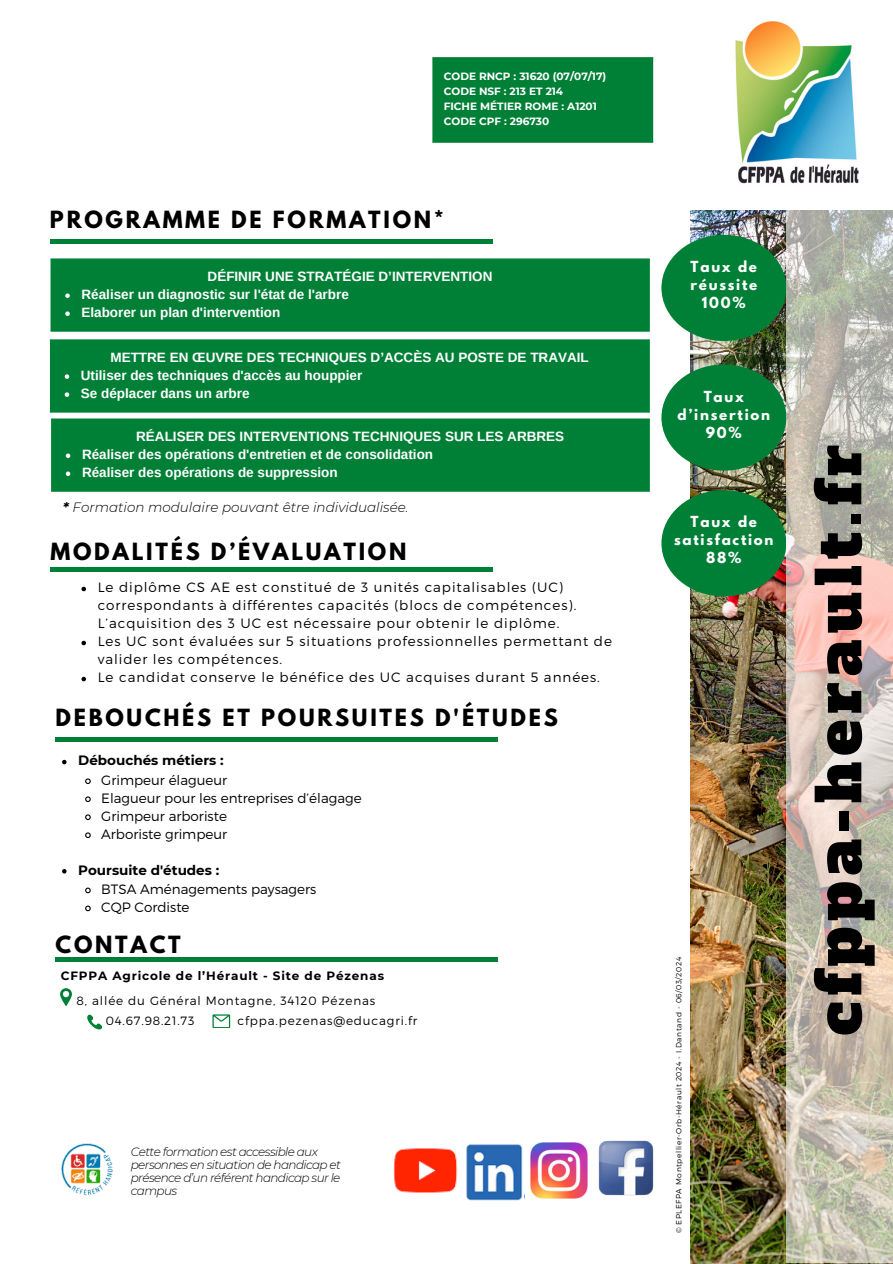
<style>
.page{position:relative;width:893px;height:1264px;background:#fff}
.page>*{position:absolute;margin:0;border:0;box-sizing:border-box;transform-origin:0 0}
.t1{font:60px "Alfa Slab One";letter-spacing:.1em;color:#000}
.t2{font:700 21px "League Spartan";letter-spacing:.13em;color:#000}
.t3{font:700 13.5px/18px "Arimo";color:#fff}
.t4{font:300 13.5px/18px "Montserrat";letter-spacing:.07em;color:#000}
.t5{font:300 13.5px "Montserrat";color:#000}
.t6{font:700 13.5px/18px "League Spartan";letter-spacing:.13em;color:#fff;text-align:center}
.t7{font:italic 300 13.5px "Montserrat";color:#000}
.t8{font:700 13.5px "Montserrat";color:#000}
.t9{font:italic 300 12px/13px "Montserrat";letter-spacing:-.05em;color:#000}
.t10{font:300 12px "Montserrat";letter-spacing:.07em;color:#000}
.t11{font:700 12px "Montserrat";letter-spacing:.07em;color:#000}
.t12{font:700 10.5px "Montserrat";color:#fff}
.t13{font:300 7.5px "Montserrat";letter-spacing:.07em;color:#000}
.s1{font-weight:700}
</style>
<div class="page">
<div style="left:50px;top:239px;width:442px;height:5px;background:#008037"></div>
<img style="left:690px;top:210px;width:96px;height:1053px">
<div style="left:433px;top:58px;width:219px;height:84px;background:#008037"></div>
<hr style="left:432px;top:59px;width:2px;height:81px;background:#008037">
<hr style="left:650px;top:59px;width:3px;height:81px;background:#008037">
<hr style="left:432px;top:57px;width:221px;height:2px;background:#008037">
<hr style="left:432px;top:140px;width:221px;height:3px;background:#008037">
<img style="left:735px;top:21px;width:124px;height:163px">
<div style="left:661px;top:235px;width:125px;height:106px;background:#008037;border-radius:50%"></div>
<div style="left:661px;top:364px;width:125px;height:106px;background:#008037;border-radius:50%"></div>
<div style="left:661px;top:490px;width:125px;height:106px;background:#008037;border-radius:50%"></div>
<img style="left:598px;top:1140px;width:56px;height:56px">
<img style="left:531px;top:1142px;width:56px;height:56px">
<img style="left:466px;top:1144px;width:58px;height:57px">
<img style="left:393px;top:1148px;width:65px;height:45px">
<div style="left:55px;top:737px;width:442px;height:5px;background:#008037"></div>
<img style="left:61px;top:1143px;width:52px;height:53px">
<div style="left:55px;top:957px;width:443px;height:5px;background:#008037"></div>
<svg style="left:87px;top:1014px;width:15px;height:16px"></svg>
<svg style="left:212px;top:1014px;width:18px;height:13px"></svg>
<svg style="left:60px;top:988px;width:12px;height:18px"></svg>
<svg style="left:786px;top:210px;width:106px;height:1053px;background:#cbc0b3"></svg>
<div style="left:51px;top:259px;width:598px;height:72px;background:#008037"></div>
<svg style="left:65px;top:293px;width:5px;height:5px"></svg>
<svg style="left:65px;top:311px;width:5px;height:5px"></svg>
<hr style="left:51px;top:258px;width:598px;height:3px;background:#008037">
<hr style="left:51px;top:329px;width:598px;height:3px;background:#008037">
<div style="left:51px;top:340px;width:598px;height:72px;background:#008037"></div>
<svg style="left:65px;top:374px;width:4px;height:5px"></svg>
<svg style="left:65px;top:392px;width:4px;height:5px"></svg>
<hr style="left:50px;top:342px;width:2px;height:68px;background:#008037">
<hr style="left:50px;top:339px;width:599px;height:3px;background:#008037">
<hr style="left:50px;top:410px;width:599px;height:2px;background:#008037">
<div style="left:52px;top:419px;width:597px;height:72px;background:#008037"></div>
<svg style="left:66px;top:453px;width:4px;height:5px"></svg>
<svg style="left:66px;top:471px;width:4px;height:5px"></svg>
<hr style="left:51px;top:421px;width:2px;height:68px;background:#008037">
<hr style="left:51px;top:418px;width:598px;height:3px;background:#008037">
<hr style="left:51px;top:489px;width:598px;height:3px;background:#008037">
<svg style="left:62px;top:759px;width:5px;height:5px"></svg>
<svg style="left:85px;top:778px;width:6px;height:6px"></svg>
<svg style="left:85px;top:796px;width:6px;height:6px"></svg>
<svg style="left:85px;top:814px;width:6px;height:6px"></svg>
<svg style="left:85px;top:832px;width:6px;height:6px"></svg>
<svg style="left:62px;top:869px;width:5px;height:4px"></svg>
<svg style="left:85px;top:887px;width:6px;height:7px"></svg>
<svg style="left:85px;top:905px;width:6px;height:7px"></svg>
<hr style="left:51px;top:567px;width:442px;height:4px;background:#008037">
<svg style="left:81px;top:586px;width:5px;height:5px"></svg>
<svg style="left:81px;top:640px;width:5px;height:5px"></svg>
<svg style="left:81px;top:676px;width:5px;height:5px"></svg>
<p class="t12" style="left:443px;top:70px;width:164px">CODE RNCP : 31620 (07/07/17)</p>
<p class="t12" style="left:443px;top:85px;width:121px">CODE NSF : 213 ET 214</p>
<p class="t12" style="left:443px;top:99px;width:155px">FICHE MÉTIER ROME : A1201</p>
<p class="t12" style="left:443px;top:114px;width:107px">CODE CPF : 296730</p>
<p class="t2" style="left:50px;top:209px;width:395px">PROGRAMME DE FORMATION*</p>
<p class="t3" style="left:81px;top:267px;width:412px;text-indent:126px">DÉFINIR UNE STRATÉGIE D’INTERVENTION<br>Réaliser un diagnostic sur l'état de l'arbre<br>Elaborer un plan d'intervention</p>
<p class="t3" style="left:81px;top:348px;width:509px;text-indent:30px">METTRE EN ŒUVRE DES TECHNIQUES D’ACCÈS AU POSTE DE TRAVAIL<br>Utiliser des techniques d'accès au houppier<br>Se déplacer dans un arbre</p>
<p class="t3" style="left:82px;top:427px;width:483px;text-indent:54px">RÉALISER DES INTERVENTIONS TECHNIQUES SUR LES ARBRES<br>Réaliser des opérations d'entretien et de consolidation<br>Réaliser des opérations de suppression</p>
<p class="t7" style="left:63px;top:498px;width:347px"><span class="s1">*</span> Formation modulaire pouvant être individualisée.</p>
<p class="t2" style="left:51px;top:541px;width:357px">MODALITÉS D’ÉVALUATION</p>
<p class="t4" style="left:98px;top:578px;width:480px">Le diplôme CS AE est constitué de 3 unités capitalisables (UC) correspondants à différentes capacités (blocs de compétences).<br>L’acquisition des 3 UC est nécessaire pour obtenir le diplôme.</p>
<p class="t4" style="left:98px;top:632px;width:516px">Les UC sont évaluées sur 5 situations professionnelles permettant de valider les compétences.</p>
<p class="t4" style="left:98px;top:668px;width:503px">Le candidat conserve le bénéfice des UC acquises durant 5 années.</p>
<p class="t2" style="left:56px;top:707px;width:503px">DEBOUCHÉS ET POURSUITES D'ÉTUDES</p>
<p class="t8" style="left:78px;top:752px;width:147px">Débouchés métiers :</p>
<p class="t5" style="left:101px;top:771px;width:127px">Grimpeur élagueur</p>
<h2 class="t5" style="left:101px;top:789px;width:262px">Elagueur pour les entreprises d’élagage</h2>
<p class="t5" style="left:101px;top:807px;width:127px">Grimpeur arboriste</p>
<p class="t5" style="left:101px;top:825px;width:127px">Arboriste grimpeur</p>
<p class="t8" style="left:78px;top:861px;width:143px">Poursuite d'études :</p>
<p class="t5" style="left:101px;top:880px;width:216px">BTSA Aménagements paysagers</p>
<p class="t5" style="left:101px;top:898px;width:90px">CQP Cordiste</p>
<p class="t2" style="left:55px;top:934px;width:127px">CONTACT</p>
<p class="t11" style="left:61px;top:968px;width:325px">CFPPA Agricole de l’Hérault - Site de Pézenas</p>
<p class="t10" style="left:237px;top:1012px;width:181px">cfppa.pezenas@educagri.fr</p>
<p class="t10" style="left:77px;top:992px;width:300px">8, allée du Général Montagne, 34120 Pézenas</p>
<p class="t10" style="left:106px;top:1013px;width:90px">04.67.98.21.73</p>
<h2 class="t9" style="left:131px;top:1145px;width:212px">Cette formation est accessible aux personnes en situation de handicap et présence d’un référent handicap sur le campus</h2>
<h2 class="t6" style="left:690px;top:259px;width:68px">Taux de réussite<br>100%</h2>
<p class="t6" style="left:677px;top:389px;width:94px">Taux d’insertion<br>90%</p>
<h1 class="t6" style="left:674px;top:514px;width:101px">Taux de satisfaction<br>88%</h1>
<p class="t13" style="left:673px;top:1233px;width:278px;rotate:-90deg">© EPLEFPA Montpellier-Orb-Hérault 2024 - I.Dantand - 06/03/2024</p>
<p class="t1" style="left:799px;top:1035px;width:592px;rotate:-90deg">cfppa-herault.fr</p>
</div>
